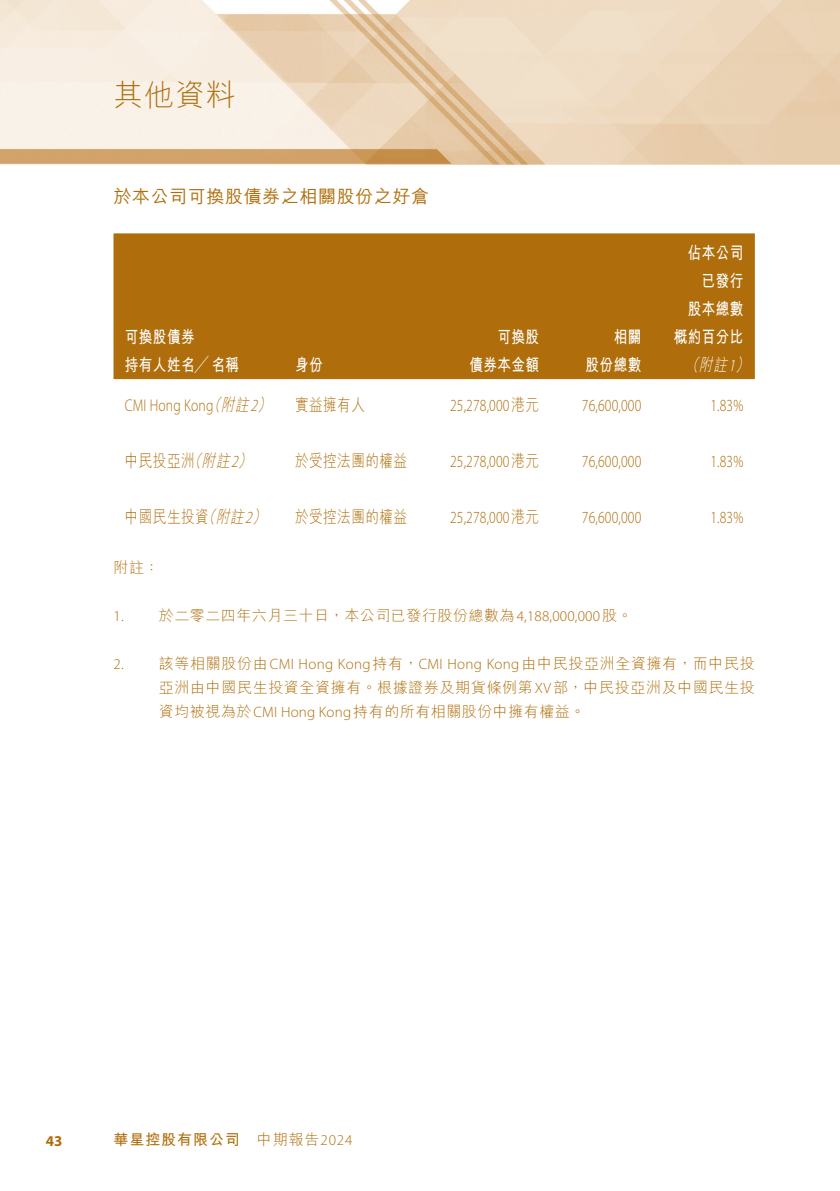
<style>
.page{position:relative;width:840px;height:1191px;background:#fff}
.page>*{position:absolute;margin:0;border:0;box-sizing:border-box;transform-origin:0 0}
.t1{font:300 30px "M Hei HK";color:#af6e0b}
._02_H2{font:500 18px "M Hei HK";letter-spacing:.03em;color:#af6e0b}
._50_Table_txt{font:300 17px "Myriad Pro";letter-spacing:.015em;color:#af6e0b;scale:.8 1}
._50_Table_txt-2{font:700 17px "M Hei HK";letter-spacing:.03em;color:#fff;scale:.8 1}
._50_Table_txt-3{font:300 17px "M Hei HK";letter-spacing:.035em;color:#af6e0b;scale:.8 1}
._50_Table_txt-4{font:italic 300 17px "M Hei HK";color:#fff;scale:.8 1}
._50_Table_txt-5{font:italic 300 17px "M Hei HK";color:#af6e0b;scale:.8 1}
._06_Notes{font:300 15px/24px "M Hei HK";letter-spacing:.04em;color:#af6e0b}
.t2{font:700 15px "M Hei HK";letter-spacing:.06em;color:#af6e0b}
._06_Notes-2{font:300 15px "Myriad Pro";color:#af6e0b}
.t3{font:700 15px "Myriad Pro";color:#af6e0b}
.s1{font-family:"Myriad Pro"}
.s2{font-family:"M Hei HK";font-style:italic}
.s3{font-style:italic}
.s4{font-family:"M Hei HK"}
.s5{font-family:"Myriad Pro";font-style:italic}
</style>
<div class="page">
<img style="left:0;top:0;width:839px;height:165px">
<div style="left:113px;top:233px;width:641px;height:146px;background:#af6e0b"></div>
<h1 class="t1" style="left:113px;top:80px;width:124px">其他資料</h1>
<p class="_02_H2" style="left:113px;top:183px;width:317px">於本公司可換股債券之相關股份之好倉</p>
<p class="_50_Table_txt-2" style="left:125px;top:325px;width:89px">可換股債券</p>
<p class="_50_Table_txt-2" style="left:125px;top:353px;width:144px">持有人姓名╱ 名稱</p>
<p class="_50_Table_txt-2" style="left:295px;top:353px;width:36px">身份</p>
<p class="_50_Table_txt-2" style="left:497px;top:325px;width:54px">可換股</p>
<p class="_50_Table_txt-2" style="left:469px;top:353px;width:89px">債券本金額</p>
<p class="_50_Table_txt-2" style="left:613px;top:325px;width:36px">相關</p>
<p class="_50_Table_txt-2" style="left:585px;top:353px;width:71px">股份總數</p>
<p class="_50_Table_txt-2" style="left:687px;top:241px;width:71px">佔本公司</p>
<p class="_50_Table_txt-2" style="left:701px;top:269px;width:54px">已發行</p>
<p class="_50_Table_txt-2" style="left:687px;top:297px;width:71px">股本總數</p>
<p class="_50_Table_txt-2" style="left:673px;top:325px;width:89px">概約百分比</p>
<p class="_50_Table_txt-4" style="left:698px;top:356px;width:68px">附註 (<span class="s1">1</span></p>
<p class="_50_Table_txt-4" style="left:684px;top:356px;width:23px">（</p>
<p class="_50_Table_txt" style="left:125px;top:395px;width:188px">CMI Hong Kong <span class="s2">附註）</span><span class="s3">2</span></p>
<p class="_50_Table_txt-5" style="left:207px;top:396px;width:23px">（</p>
<p class="_50_Table_txt-3" style="left:295px;top:396px;width:89px">實益擁有人</p>
<p class="_50_Table_txt" style="left:450px;top:395px;width:113px">25,278,000 <span class="s4">港元</span></p>
<p class="_50_Table_txt" style="left:581px;top:395px;width:76px">76,600,000</p>
<p class="_50_Table_txt" style="left:710px;top:395px;width:43px">1.83%</p>
<p class="_50_Table_txt-3" style="left:125px;top:452px;width:164px">中民投亞洲<span class="s3">附註）</span><span class="s5">2</span></p>
<p class="_50_Table_txt-5" style="left:188px;top:452px;width:23px">（</p>
<p class="_50_Table_txt-3" style="left:295px;top:452px;width:141px">於受控法團的權益</p>
<p class="_50_Table_txt" style="left:450px;top:451px;width:113px">25,278,000 <span class="s4">港元</span></p>
<p class="_50_Table_txt" style="left:581px;top:451px;width:76px">76,600,000</p>
<p class="_50_Table_txt" style="left:710px;top:451px;width:43px">1.83%</p>
<p class="_50_Table_txt-3" style="left:125px;top:508px;width:182px">中國民生投資<span class="s3">附註）</span><span class="s5">2</span></p>
<p class="_50_Table_txt-5" style="left:202px;top:508px;width:23px">（</p>
<p class="_50_Table_txt-3" style="left:295px;top:508px;width:141px">於受控法團的權益</p>
<p class="_50_Table_txt" style="left:450px;top:507px;width:113px">25,278,000 <span class="s4">港元</span></p>
<p class="_50_Table_txt" style="left:581px;top:507px;width:76px">76,600,000</p>
<p class="_50_Table_txt" style="left:710px;top:507px;width:43px">1.83%</p>
<p class="_06_Notes" style="left:113px;top:555px;width:47px">附註：</p>
<p class="_06_Notes-2" style="left:113px;top:607px;width:12px">1.</p>
<p class="_06_Notes" style="left:159px;top:603px;width:474px">於二零二四年六月三十日，本公司已發行股份總數為<span class="s1">4,188,000,000</span>股。</p>
<p class="_06_Notes-2" style="left:113px;top:655px;width:12px">2.</p>
<p class="_06_Notes" style="left:159px;top:651px;width:597px">該等相關股份由<span class="s1">CMI Hong Kong</span>持有，<span class="s1">CMI Hong Kong</span>由中民投亞洲全資擁有，而中民投</p>
<p class="_06_Notes" style="left:159px;top:675px;width:597px">亞洲由中國民生投資全資擁有。根據證券及期貨條例第<span class="s1">XV</span>部，中民投亞洲及中國民生投資均被視為於<span class="s1">CMI Hong Kong</span>持有的所有相關股份中擁有權益。</p>
<p class="t3" style="left:46px;top:1131px;width:18px">43</p>
<p class="t2" style="left:113px;top:1128px;width:128px">華星控股有限公司</p>
<p class="_06_Notes" style="left:256px;top:1127px;width:97px">中期報告<span class="s1">2024</span></p>
</div>
